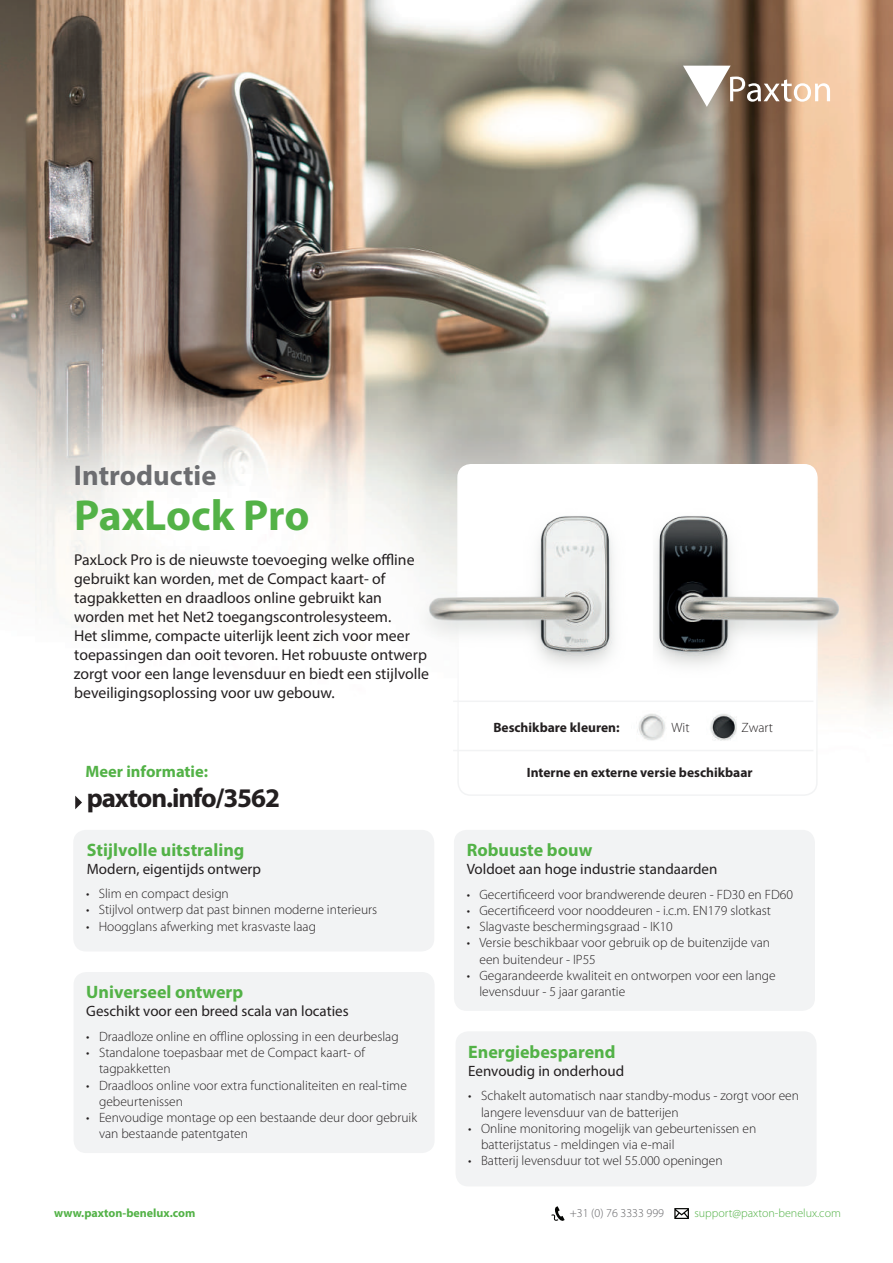
<style>
.page{position:relative;width:893px;height:1263px;background:#fff}
.page>*{position:absolute;margin:0;border:0;box-sizing:border-box;transform-origin:0 0}
.t1{font:700 43.5px "Myriad Pro";letter-spacing:-.005em;color:#53b247}
.t2{font:700 28.5px "Myriad Pro";color:#6c6d70}
.t3{font:700 27px "Myriad Pro";letter-spacing:-.04em;color:#231f20}
.t4{font:700 18px "Myriad Pro";color:#53b247}
.t5{font:700 16.5px "Myriad Pro";color:#53b247}
.t6{font:15.75px/18.9px "Myriad Pro";color:#231f20}
.t7{font:15px "Myriad Pro";color:#231f20}
.t8{font:300 13.5px/16.2px "Myriad Pro";color:#231f20}
.t9{font:700 13.5px "Myriad Pro";color:#231f20}
.t10{font:300 12px "Myriad Pro";color:#53b247}
.t11{font:700 12px "Myriad Pro";color:#53b247}
.t12{font:300 12px "Myriad Pro";color:#636366}
</style>
<div class="page">
<img style="left:0;top:0;width:893px;height:714px">
<div style="left:454px;top:830px;width:361px;height:181px;background:#f2f3f4;border-radius:13px"></div>
<div style="left:73px;top:830px;width:361px;height:121px;background:#f2f3f4;border-radius:13px"></div>
<div style="left:456px;top:1031px;width:361px;height:155px;background:#f2f3f4;border-radius:13px"></div>
<div style="left:74px;top:972px;width:361px;height:181px;background:#f2f3f4;border-radius:13px"></div>
<div style="left:458px;top:465px;width:359px;height:330px;background:#fff;border-radius:13px"></div>
<div style="left:457px;top:464px;width:361px;height:332px;border:2px solid #fff;border-radius:13px"></div>
<svg style="left:683px;top:66px;width:147px;height:41px"></svg>
<hr style="left:453px;top:750px;width:360px;height:1px;background:#f2f3f4">
<hr style="left:453px;top:700px;width:360px;height:2px;background:#f2f3f4">
<img style="left:410px;top:507px;width:204px;height:171px">
<img style="left:655px;top:507px;width:194px;height:171px">
<svg style="left:75px;top:796px;width:7px;height:13px"></svg>
<img style="left:710px;top:714px;width:27px;height:27px">
<img style="left:637px;top:714px;width:29px;height:27px">
<svg style="left:551px;top:1206px;width:14px;height:15px"></svg>
<svg style="left:674px;top:1208px;width:15px;height:11px"></svg>
<h2 class="t2" style="left:74px;top:457px;width:144px">Introductie</h2>
<h1 class="t1" style="left:74px;top:487px;width:237px">PaxLock Pro</h1>
<p class="t6" style="left:74px;top:550px;width:357px">PaxLock Pro is de nieuwste toevoeging welke offline gebruikt kan worden, met de Compact kaart- of tagpakketten en draadloos online gebruikt kan worden met het Net2 toegangscontrolesysteem.<br>Het slimme, compacte uiterlijk leent zich voor meer toepassingen dan ooit tevoren. Het robuuste ontwerp zorgt voor een lange levensduur en biedt een stijlvolle beveiligingsoplossing voor uw gebouw.</p>
<p class="t9" style="left:493px;top:719px;width:128px">Beschikbare kleuren:</p>
<p class="t8" style="left:672px;top:719px;width:19px">Wit</p>
<p class="t8" style="left:741px;top:719px;width:33px">Zwart</p>
<p class="t5" style="left:85px;top:761px;width:124px">Meer informatie:</p>
<p class="t9" style="left:527px;top:764px;width:227px">Interne en externe versie beschikbaar</p>
<h3 class="t3" style="left:87px;top:780px;width:195px">paxton.info/3562</h3>
<h3 class="t4" style="left:87px;top:838px;width:159px">Stijlvolle uitstraling</h3>
<p class="t7" style="left:87px;top:860px;width:176px">Modern, eigentijds ontwerp</p>
<p class="t8" style="left:86px;top:885px;width:144px">• Slim en compact design</p>
<p class="t8" style="left:86px;top:901px;width:293px">• Stijlvol ontwerp dat past binnen moderne interieurs</p>
<p class="t8" style="left:86px;top:918px;width:232px">• Hoogglans afwerking met krasvaste laag</p>
<h3 class="t4" style="left:86px;top:980px;width:158px">Universeel ontwerp</h3>
<p class="t7" style="left:86px;top:1002px;width:264px">Geschikt voor een breed scala van locaties</p>
<p class="t8" style="left:86px;top:1028px;width:314px">• Draadloze online en offline oplossing in een deurbeslag</p>
<p class="t8" style="left:99px;top:1044px;width:267px;text-indent:-13px">• Standalone toepasbaar met de Compact kaart- of tagpakketten</p>
<p class="t8" style="left:99px;top:1077px;width:309px;text-indent:-13px">• Draadloos online voor extra functionaliteiten en real-time gebeurtenissen</p>
<p class="t8" style="left:99px;top:1109px;width:319px;text-indent:-13px">• Eenvoudige montage op een bestaande deur door gebruik van bestaande patentgaten</p>
<h3 class="t4" style="left:467px;top:838px;width:127px">Robuuste bouw</h3>
<p class="t7" style="left:467px;top:860px;width:252px">Voldoet aan hoge industrie standaarden</p>
<p class="t8" style="left:467px;top:886px;width:328px">• Gecertificeerd voor brandwerende deuren - FD30 en FD60</p>
<p class="t8" style="left:467px;top:902px;width:306px">• Gecertificeerd voor nooddeuren - i.c.m. EN179 slotkast</p>
<p class="t8" style="left:467px;top:918px;width:208px">• Slagvaste beschermingsgraad - IK10</p>
<p class="t8" style="left:479px;top:935px;width:292px;text-indent:-13px">• Versie beschikbaar voor gebruik op de buitenzijde van een buitendeur - IP55</p>
<p class="t8" style="left:479px;top:967px;width:298px;text-indent:-13px">• Gegarandeerde kwaliteit en ontworpen voor een lange levensduur - 5 jaar garantie</p>
<h3 class="t4" style="left:468px;top:1040px;width:149px">Energiebesparend</h3>
<p class="t7" style="left:468px;top:1061px;width:157px">Eenvoudig in onderhoud</p>
<p class="t8" style="left:481px;top:1087px;width:320px;text-indent:-13px">• Schakelt automatisch naar standby-modus - zorgt voor een langere levensduur van de batterijen</p>
<p class="t8" style="left:481px;top:1120px;width:277px;text-indent:-13px">• Online monitoring mogelijk van gebeurtenissen en batterijstatus - meldingen via e-mail</p>
<p class="t8" style="left:468px;top:1152px;width:256px">• Batterij levensduur tot wel 55.000 openingen</p>
<p class="t11" style="left:54px;top:1205px;width:143px">www.paxton-benelux.com</p>
<p class="t12" style="left:570px;top:1206px;width:96px">+31 (0) 76 3333 999</p>
<p class="t10" style="left:694px;top:1206px;width:148px">support@paxton-benelux.com</p>
</div>
